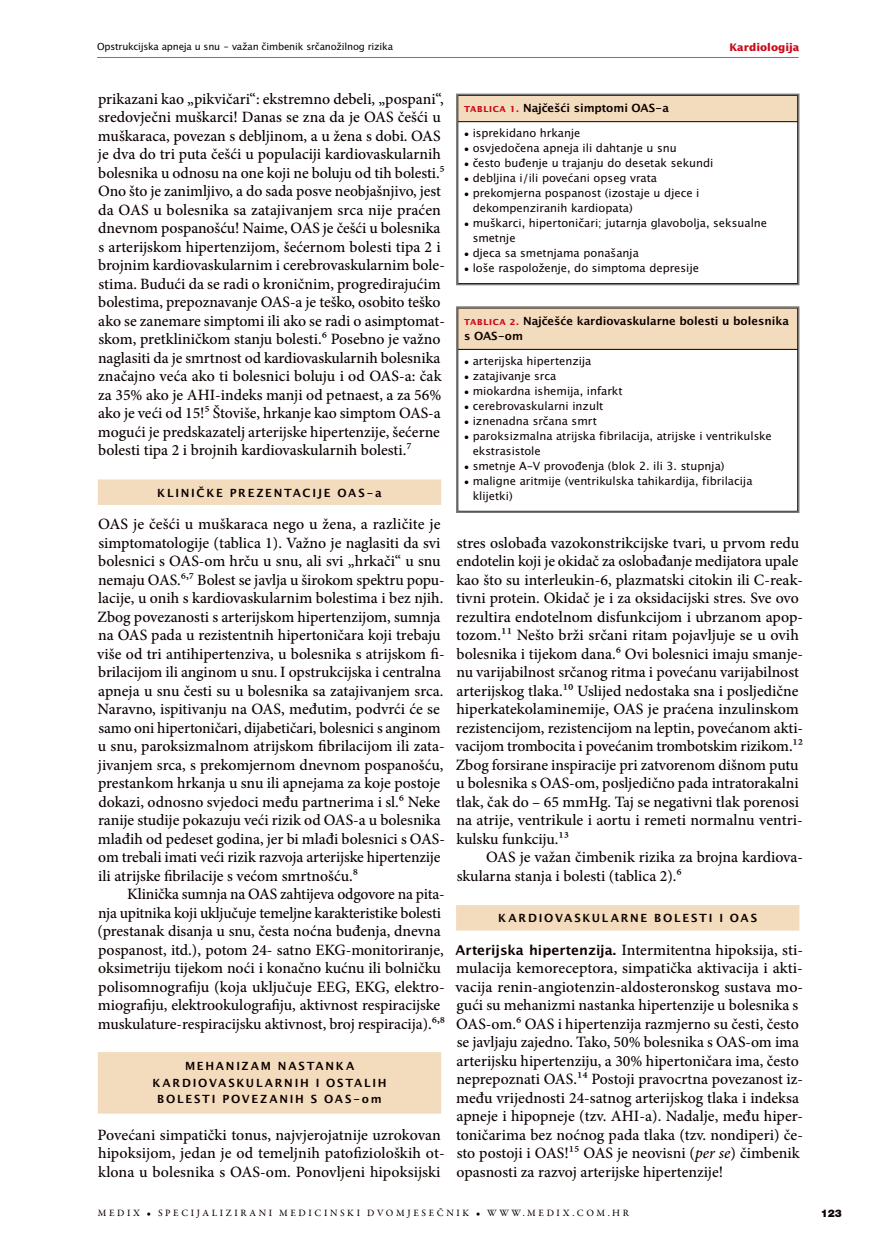
<style>
.page{position:relative;width:893px;height:1255px;background:#fff}
.page>*{position:absolute;margin:0;border:0;box-sizing:border-box;transform-origin:0 0}
.t1{font:500 15.75px/18.5px "Minion Pro";color:#0d0000}
.t2{font:11.25px/15px "Lucida San Rom";color:#0d0000}
.t3{font:11.25px/15px "Lucida San Dem";color:#0d0000}
.t4{font:700 10.5px "Lucida San";color:#c9091a}
.t5{font:900 10.5px "Helvetica Neue LT Pro";color:#0d0000}
.t6{font:500 9.75px "Garamond Premr Pro";letter-spacing:.27em;color:#0d0000}
.t7{font:9.75px "Lucida San Rom";letter-spacing:-.015em;color:#0d0000}
.t8{font:700 8.25px "Lucida San";color:#c9091a}
.s1{font-family:"Lucida San";font-weight:700;font-size:8.25px;color:#c9091a}
.s2{font-size:8.25px}
.s3{font-family:"Lucida San Dem";font-weight:400;font-size:13.5px}
.s4{font-style:italic}
</style>
<div class="page">
<hr style="left:97px;top:57px;width:702px;height:1px;background:#797876">
<div style="left:98px;top:479px;width:343px;height:26px;background:#f3dcbd"></div>
<div style="left:98px;top:1052px;width:343px;height:61px;background:#f3dcbd"></div>
<div style="left:456px;top:905px;width:343px;height:25px;background:#f3dcbd"></div>
<div style="left:458px;top:308px;width:340px;height:41px;background:#f3dcbd"></div>
<hr style="left:458px;top:349px;width:340px;height:1px;background:#0d0000">
<div style="left:456px;top:306px;width:343px;height:207px;border:2px solid #797876"></div>
<div style="left:458px;top:95px;width:340px;height:27px;background:#f3dcbd"></div>
<hr style="left:458px;top:121px;width:340px;height:1px;background:#0d0000">
<div style="left:456px;top:94px;width:343px;height:191px;border:2px solid #797876"></div>
<p class="t7" style="left:97px;top:41px;width:298px">Opstrukcijska apneja u snu – važan čimbenik srčanožilnog rizika</p>
<p class="t4" style="left:729px;top:40px;width:71px">Kardiologija</p>
<p class="t1" style="left:98px;top:89px;width:349px">prikazani kao „pikvičari“: ekstremno debeli, „pospani“, sredovječni muškarci! Danas se zna da je OAS češći u muškaraca, povezan s debljinom, a u žena s dobi. OAS je dva do tri puta češći u populaciji kardiovaskularnih bolesnika u odnosu na one koji ne boluju od tih bolesti.5<br>Ono što je zanimljivo, a do sada posve neobjašnjivo, jest da OAS u bolesnika sa zatajivanjem srca nije praćen dnevnom pospanošću! Naime, OAS je češći u bolesnika s arterijskom hipertenzijom, šećernom bolesti tipa 2 i brojnim kardiovaskularnim i cerebrovaskularnim bole&shy;stima. Budući da se radi o kroničnim, progredirajućim bolestima, prepoznavanje OAS-a je teško, osobito teško ako se zanemare simptomi ili ako se radi o asimptomat&shy;skom, pretkliničkom stanju bolesti.6 Posebno je važno naglasiti da je smrtnost od kardiovaskularnih bolesnika značajno veća ako ti bolesnici boluju i od OAS-a: čak za 35% ako je AHI-indeks manji od petnaest, a za 56% ako je veći od 15!5 Štoviše, hrkanje kao simptom OAS-a mogući je predskazatelj arterijske hipertenzije, šećerne bolesti tipa 2 i brojnih kardiovaskularnih bolesti.7</p>
<p class="t3" style="left:157px;top:486px;width:19px">KLINIČKE</p>
<p class="t3" style="left:230px;top:486px;width:10px">PREZENTACIJE</p>
<p class="t3" style="left:337px;top:486px;width:46px">OAS-A</p>
<p class="t1" style="left:97px;top:515px;width:349px">OAS je češći u muškaraca nego u žena, a različite je simptomatologije (tablica 1). Važno je naglasiti da svi bolesnici s OAS-om hrču u snu, ali svi „hrkači“ u snu nemaju OAS.6,7 Bolest se javlja u širokom spektru popu&shy;lacije, u onih s kardiovaskularnim bolestima i bez njih.<br>Zbog povezanosti s arterijskom hipertenzijom, sumnja na OAS pada u rezistentnih hipertoničara koji trebaju više od tri antihipertenziva, u bolesnika s atrijskom fi&shy;brilacijom ili anginom u snu. I opstrukcijska i centralna apneja u snu česti su u bolesnika sa zatajivanjem srca.<br>Naravno, ispitivanju na OAS, međutim, podvrći će se samo oni hipertoničari, dijabetičari, bolesnici s anginom u snu, paroksizmalnom atrijskom fibrilacijom ili zata&shy;jivanjem srca, s prekomjernom dnevnom pospanošću, prestankom hrkanja u snu ili apnejama za koje postoje dokazi, odnosno svjedoci među partnerima i sl.6 Neke ranije studije pokazuju veći rizik od OAS-a u bolesnika mlađih od pedeset godina, jer bi mlađi bolesnici s OAS&shy;om trebali imati veći rizik razvoja arterijske hipertenzije ili atrijske fibrilacije s većom smrtnošću.8</p>
<p class="t1" style="left:97px;top:885px;width:349px;text-indent:30px">Klinička sumnja na OAS zahtijeva odgovore na pita&shy;nja upitnika koji uključuje temeljne karakteristike bolesti (prestanak disanja u snu, česta noćna buđenja, dnevna pospanost, itd.), potom 24- satno EKG-monitoriranje, oksimetriju tijekom noći i konačno kućnu ili bolničku polisomnografiju (koja uključuje EEG, EKG, elektro&shy;miografiju, elektrookulografiju, aktivnost respiracijske muskulature-respiracijsku aktivnost, broj respiracija).6,8</p>
<p class="t3" style="left:185px;top:1059px;width:22px">MEHANIZAM</p>
<p class="t3" style="left:278px;top:1059px;width:11px">NASTANKA</p>
<p class="t3" style="left:152px;top:1076px;width:11px">KARDIOVASKULARNIH</p>
<p class="t3" style="left:316px;top:1076px;width:20px">I OSTALIH</p>
<p class="t3" style="left:157px;top:1092px;width:10px">BOLESTI</p>
<p class="t3" style="left:222px;top:1092px;width:10px">POVEZANIH</p>
<p class="t3" style="left:311px;top:1092px;width:73px">S OAS-OM</p>
<p class="t1" style="left:98px;top:1125px;width:349px">Povećani simpatički tonus, najvjerojatnije uzrokovan hipoksijom, jedan je od temeljnih patofizioloških ot&shy;klona u bolesnika s OAS-om. Ponovljeni hipoksijski</p>
<p class="t8" style="left:464px;top:103px;width:26px">TABLICA</p>
<p class="t3" style="left:510px;top:101px;width:161px"><span class="s1">1.</span> NAJČEŠĆI SIMPTOMI OAS-A</p>
<p class="t2" style="left:464px;top:126px;width:118px"><span class="s2">•</span> isprekidano hrkanje</p>
<p class="t2" style="left:464px;top:141px;width:214px"><span class="s2">•</span> osvjedočena apneja ili dahtanje u snu</p>
<p class="t2" style="left:464px;top:156px;width:251px"><span class="s2">•</span> često buđenje u trajanju do desetak sekundi</p>
<p class="t2" style="left:464px;top:171px;width:194px"><span class="s2">•</span> debljina i/ili povećani opseg vrata</p>
<p class="t2" style="left:473px;top:186px;width:228px;text-indent:-9px"><span class="s2">•</span> prekomjerna pospanost (izostaje u djece i dekompenziranih kardiopata)</p>
<p class="t2" style="left:473px;top:216px;width:296px;text-indent:-9px"><span class="s2">•</span> muškarci, hipertoničari; jutarnja glavobolja, seksualne smetnje</p>
<p class="t2" style="left:464px;top:246px;width:176px"><span class="s2">•</span> djeca sa smetnjama ponašanja</p>
<p class="t2" style="left:464px;top:261px;width:236px"><span class="s2">•</span> loše raspoloženje, do simptoma depresije</p>
<p class="t3" style="left:464px;top:314px;width:326px;text-indent:46px"><span class="s1">2.</span> NAJČEŠĆE KARDIOVASKULARNE BOLESTI U BOLESNIKA<br>S OAS-OM</p>
<p class="t2" style="left:464px;top:353px;width:129px"><span class="s2">•</span> arterijska hipertenzija</p>
<p class="t2" style="left:464px;top:368px;width:94px"><span class="s2">•</span> zatajivanje srca</p>
<p class="t2" style="left:464px;top:383px;width:160px"><span class="s2">•</span> miokardna ishemija, infarkt</p>
<p class="t2" style="left:464px;top:398px;width:141px"><span class="s2">•</span> cerebrovaskularni inzult</p>
<p class="t2" style="left:464px;top:413px;width:134px"><span class="s2">•</span> iznenadna srčana smrt</p>
<p class="t2" style="left:473px;top:428px;width:300px;text-indent:-9px"><span class="s2">•</span> paroksizmalna atrijska fibrilacija, atrijske i ventrikulske ekstrasistole</p>
<p class="t2" style="left:464px;top:458px;width:262px"><span class="s2">•</span> smetnje A-V provođenja (blok 2. ili 3. stupnja)</p>
<p class="t2" style="left:473px;top:473px;width:281px;text-indent:-9px"><span class="s2">•</span> maligne aritmije (ventrikulska tahikardija, fibrilacija klijetki)</p>
<p class="t8" style="left:464px;top:316px;width:26px">TABLICA</p>
<p class="t1" style="left:455px;top:533px;width:349px">stres oslobađa vazokonstrikcijske tvari, u prvom redu endotelin koji je okidač za oslobađanje medijatora upale kao što su interleukin-6, plazmatski citokin ili C-reak&shy;tivni protein. Okidač je i za oksidacijski stres. Sve ovo rezultira endotelnom disfunkcijom i ubrzanom apop&shy;tozom.11 Nešto brži srčani ritam pojavljuje se u ovih bolesnika i tijekom dana.6 Ovi bolesnici imaju smanje&shy;nu varijabilnost srčanog ritma i povećanu varijabilnost arterijskog tlaka.10 Uslijed nedostaka sna i posljedične hiperkatekolaminemije, OAS je praćena inzulinskom rezistencijom, rezistencijom na leptin, povećanom akti&shy;vacijom trombocita i povećanim trombotskim rizikom.12<br>Zbog forsirane inspiracije pri zatvorenom dišnom putu u bolesnika s OAS-om, posljedično pada intratorakalni tlak, čak do – 65 mmHg. Taj se negativni tlak porenosi na atrije, ventrikule i aortu i remeti normalnu ventri&shy;kulsku funkciju.13</p>
<p class="t1" style="left:457px;top:848px;width:348px;text-indent:29px">OAS je važan čimbenik rizika za brojna kardiova&shy;skularna stanja i bolesti (tablica 2).6</p>
<p class="t3" style="left:498px;top:911px;width:21px">KARDIOVASKULARNE</p>
<p class="t3" style="left:654px;top:911px;width:10px">BOLESTI</p>
<p class="t3" style="left:719px;top:911px;width:40px">I OAS</p>
<p class="t1" style="left:455px;top:940px;width:349px"><span class="s3">ARTERIJSKA HIPERTENZIJA.</span> Intermitentna hipoksija, sti&shy;mulacija kemoreceptora, simpatička aktivacija i akti&shy;vacija renin-angiotenzin-aldosteronskog sustava mo&shy;gući su mehanizmi nastanka hipertenzije u bolesnika s OAS-om.6 OAS i hipertenzija razmjerno su česti, često se javljaju zajedno. Tako, 50% bolesnika s OAS-om ima arterijsku hipertenziju, a 30% hipertoničara ima, često neprepoznati OAS.14 Postoji pravocrtna povezanost iz&shy;među vrijednosti 24-satnog arterijskog tlaka i indeksa apneje i hipopneje (tzv. AHI-a). Nadalje, među hiper&shy;toničarima bez noćnog pada tlaka (tzv. nondiperi) če&shy;sto postoji i OAS!15 OAS je neovisni (<span class="s4">per se</span>) čimbenik opasnosti za razvoj arterijske hipertenzije!</p>
<p class="t6" style="left:98px;top:1207px;width:533px">MEDIX • SPECIJALIZIRANI MEDICINSKI DVOMJESEčNIK • WWW.MEDIX.COM.HR</p>
<p class="t5" style="left:821px;top:1206px;width:23px">123</p>
</div>
